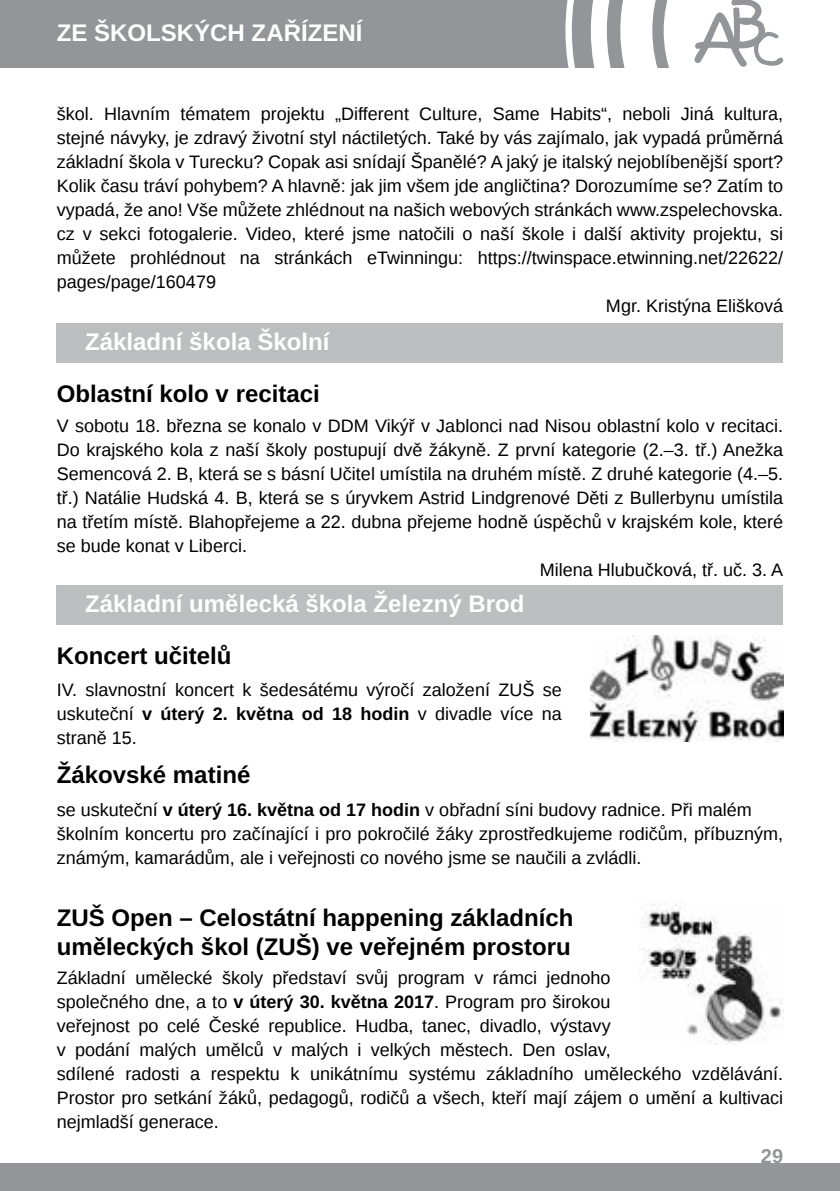
<style>
.page{position:relative;width:840px;height:1191px;background:#fff}
.page>*{position:absolute;margin:0;border:0;box-sizing:border-box;transform-origin:0 0}
.t1{font:700 24px/28.8px "Liberation Sans";color:#000}
.t2{font:700 24px "Liberation Sans";color:#fff}
.t3{font:700 20px "Liberation Sans";color:#939598}
.t4{font:18px/24px "Liberation Sans";color:#000}
.s1{font-weight:700}
</style>
<div class="page">
<div style="left:0;top:1163px;width:839px;height:28px;background:#939598"></div>
<div style="left:0;top:0;width:680px;height:67px;background:#939598"></div>
<svg style="left:562px;top:0;width:222px;height:68px"></svg>
<div style="left:57px;top:323px;width:725px;height:40px;background:#bcbec0"></div>
<div style="left:57px;top:585px;width:725px;height:40px;background:#bcbec0"></div>
<img style="left:590px;top:635px;width:192px;height:106px">
<img style="left:639px;top:904px;width:143px;height:141px">
<h1 class="t2" style="left:57px;top:17px;width:55px">ZE ŠKOLSKÝCH</h1>
<h1 class="t2" style="left:251px;top:17px;width:63px">ZAŘÍZENÍ</h1>
<p class="t4" style="left:57px;top:103px;width:727px">škol. Hlavním tématem projektu „Different Culture, Same Habits“, neboli Jiná kultura,</p>
<p class="t4" style="left:57px;top:127px;width:727px">stejné návyky, je zdravý životní styl náctiletých. Také by vás zajímalo, jak vypadá průměrná</p>
<p class="t4" style="left:57px;top:151px;width:727px">základní škola v Turecku? Copak asi snídají Španělé? A jaký je italský nejoblíbenější sport?</p>
<p class="t4" style="left:57px;top:175px;width:727px">Kolik času tráví pohybem? A hlavně: jak jim všem jde angličtina? Dorozumíme se? Zatím to</p>
<p class="t4" style="left:57px;top:199px;width:727px">vypadá, že ano! Vše můžete zhlédnout na našich webových stránkách www.zspelechovska.</p>
<p class="t4" style="left:57px;top:223px;width:727px">cz v sekci fotogalerie. Video, které jsme natočili o naší škole i další aktivity projektu, si</p>
<p class="t4" style="left:57px;top:247px;width:727px">můžete prohlédnout na stránkách eTwinningu: https://twinspace.etwinning.net/22622/</p>
<p class="t4" style="left:57px;top:270px;width:161px">pages/page/160479</p>
<p class="t4" style="left:605px;top:294px;width:179px">Mgr. Kristýna Elišková</p>
<h1 class="t2" style="left:57px;top:325px;width:274px">Základní škola Školní</h1>
<h1 class="t1" style="left:57px;top:379px;width:264px">Oblastní kolo v recitaci</h1>
<p class="t4" style="left:57px;top:414px;width:727px">V sobotu 18. března se konalo v DD M Vikýř v Jablonci nad N isou oblastní kolo v recitaci.</p>
<p class="t4" style="left:57px;top:438px;width:727px">Do krajského kola z naší školy postupují dvě žákyně. Z první kategorie (2.–3. tř.) Anežka</p>
<p class="t4" style="left:57px;top:462px;width:727px">Semencová 2. B, která se s básní Učitel umístila na druhém místě. Z druhé kategorie (4.–5.</p>
<p class="t4" style="left:57px;top:486px;width:727px">tř.) N atálie Hudská 4. B, která se s úryvkem Astrid Lindgrenové Děti z Bullerbynu umístila</p>
<p class="t4" style="left:57px;top:510px;width:727px">na třetím místě. Blahopřejeme a 22. dubna přejeme hodně úspěchů v krajském kole, které</p>
<p class="t4" style="left:57px;top:534px;width:192px">se bude konat v Liberci.</p>
<p class="t4" style="left:539px;top:558px;width:245px">Milena Hlubučková, tř. uč. 3. A</p>
<h1 class="t2" style="left:57px;top:587px;width:469px">Základní umělecká škola Železný Brod</h1>
<h1 class="t1" style="left:57px;top:641px;width:176px">Koncert učitelů</h1>
<p class="t4" style="left:57px;top:679px;width:506px;text-align:justify">IV. slavnostní koncert k šedesátému výročí založení ZUŠ se uskuteční <span class="s1">v úterý 2. května od 18 hodin</span> v divadle více na straně 15.</p>
<h1 class="t1" style="left:57px;top:760px;width:195px">Žákovské matiné</h1>
<p class="t4" style="left:57px;top:799px;width:727px">se uskuteční <span class="s1">v úterý 16. května od 17 hodin</span> v obřadní síni budovy radnice. Při malém školním koncertu pro začínající i pro pokročilé žáky zprostředkujeme rodičům, příbuzným, známým, kamarádům, ale i veřejnosti co nového jsme se naučili a zvládli.</p>
<h1 class="t1" style="left:57px;top:903px;width:518px">ZUŠ Open – Celostátní happening základních uměleckých škol (ZUŠ) ve veřejném prostoru</h1>
<p class="t4" style="left:57px;top:967px;width:727px">Základní umělecké školy představí svůj program v rámci jednoho<br>společného dne, a to <span class="s1">v úterý 30. května 2017</span>. Program pro širokou<br>veřejnost po celé České republice. Hudba, tanec, divadlo, výstavy<br>v podání malých umělců v malých i velkých městech. Den oslav,<br>sdílené radosti a respektu k unikátnímu systému základního uměleckého vzdělávání.<br>Prostor pro setkání žáků, pedagogů, rodičů a všech, kteří mají zájem o umění a kultivaci nejmladší generace.</p>
<p class="t3" style="left:760px;top:1142px;width:24px">29</p>
</div>
